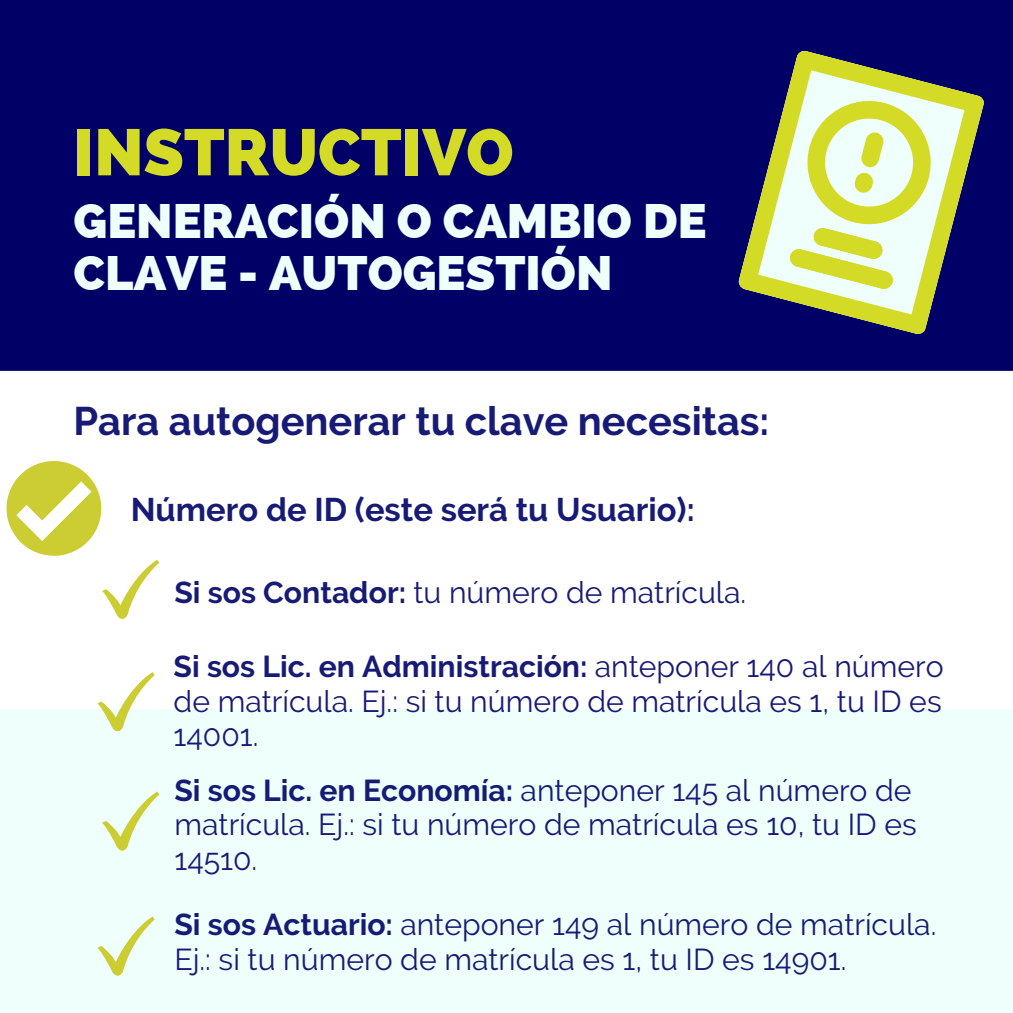
<style>
.page{position:relative;width:1013px;height:1013px;background:#fff}
.page>*{position:absolute;margin:0;border:0;box-sizing:border-box;transform-origin:0 0}
.t1{font:800 65.38px "Raleway";color:#d3db26}
.t2{font:800 48.38px/52px "Raleway";color:#eefffc}
.t3{font:700 39.75px "Raleway";color:#181b76}
.t4{font:700 32.62px "Raleway";color:#181b76}
.t5{font:30.12px/34.8px "Raleway";color:#181b76}
.s1{font-weight:700}
</style>
<div class="page">
<img style="left:0;top:0;width:1012px;height:704px">
<svg style="left:736px;top:49px;width:249px;height:287px;background:#959d82"></svg>
<div style="left:0;top:709px;width:1012px;height:303px;background:#eefffc"></div>
<svg style="left:7px;top:461px;width:152px;height:157px"></svg>
<svg style="left:98px;top:672px;width:57px;height:59px"></svg>
<svg style="left:102px;top:791px;width:57px;height:59px"></svg>
<svg style="left:98px;top:916px;width:57px;height:59px"></svg>
<h2 class="t1" style="left:74px;top:114px;width:441px">INSTRUCTIVO</h2>
<h3 class="t2" style="left:74px;top:194px;width:634px">GENERACIÓN O CAMBIO DE<br>CLAVE - AUTOGESTIÓN</h3>
<p class="t3" style="left:74px;top:397px;width:697px">Para autogenerar tu clave necesitas:</p>
<h1 class="t4" style="left:131px;top:490px;width:565px">Número de ID (este será tu Usuario):</h1>
<h4 class="t5" style="left:174px;top:575px;width:573px"><span class="s1">Si sos Contador:</span> tu número de matrícula.</h4>
<p class="t5" style="left:174px;top:648px;width:771px;text-align:justify"><span class="s1">Si sos Lic. en Administración:</span> anteponer 140 al número de matrícula. Ej.: si tu número de matrícula es 1, tu ID es 14001.</p>
<h5 class="t5" style="left:174px;top:772px;width:744px"><span class="s1">Si sos Lic. en Economía:</span> anteponer 145 al número de matrícula. Ej.: si tu número de matrícula es 10, tu ID es<br>14510.</h5>
<h5 class="t5" style="left:174px;top:906px;width:763px"><span class="s1">Si sos Actuario:</span> anteponer 149 al número de matrícula.<br>Ej.: si tu número de matrícula es 1, tu ID es 14901.</h5>
</div>
